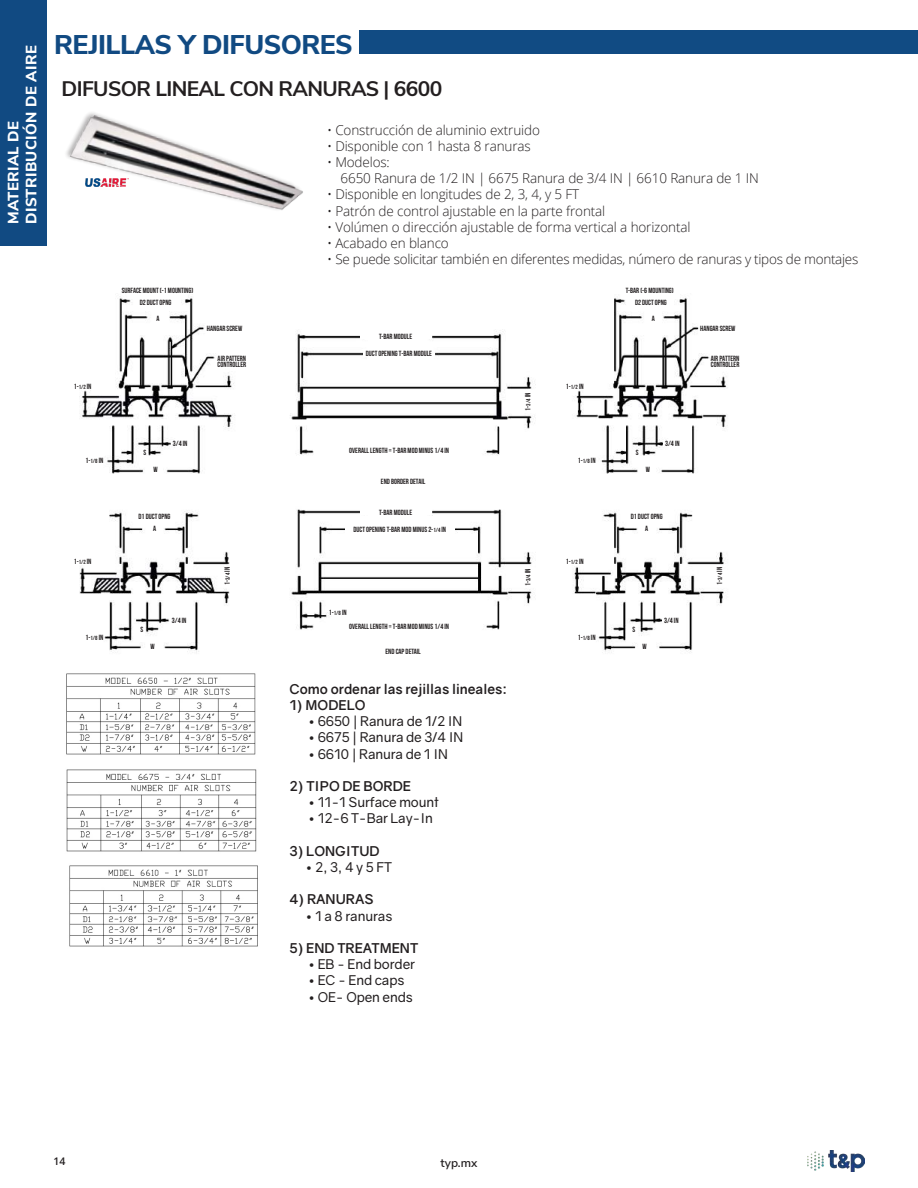
<style>
.page{position:relative;width:918px;height:1188px;background:#fff}
.page>*{position:absolute;margin:0;border:0;box-sizing:border-box;transform-origin:0 0}
.t1{font:800 27px "Nunito Sans";letter-spacing:-.02em;color:#114a82}
.t2{font:700 21px "Nunito Sans";letter-spacing:-.03em;color:#231f20}
.t3{font:800 15px/18px "Nunito Sans";letter-spacing:.02em;color:#fff}
.t4{font:300 13.5px/16.2px "Open Sans";letter-spacing:-.01em;color:#231f20}
.t5{font:13.5px "Gravity";letter-spacing:-.01em;color:#231f20}
.t6{font:700 13.5px "Gravity";color:#231f20}
.t7{font:600 12px "Nunito Sans";color:#231f20}
.t8{font:600 10.5px "Open Sans";color:#231f20}
.t9{font:7.5px/6px "Bebas Neue";color:#231f20}
.s1{font-size:6px}
</style>
<div class="page">
<img style="left:808px;top:1150px;width:57px;height:22px">
<div style="left:360px;top:30px;width:558px;height:24px;background:#114b83"></div>
<img style="left:66px;top:112px;width:237px;height:98px">
<img style="left:79px;top:296px;width:648px;height:357px">
<div style="left:360px;top:333px;width:71px;height:6px;background:#fff"></div>
<div style="left:360px;top:509px;width:71px;height:6px;background:#fff"></div>
<div style="left:139px;top:513px;width:31px;height:6px;background:#fff"></div>
<div style="left:140px;top:300px;width:32px;height:5px;background:#fff"></div>
<div style="left:207px;top:325px;width:35px;height:6px;background:#fff"></div>
<div style="left:700px;top:325px;width:36px;height:6px;background:#fff"></div>
<div style="left:218px;top:355px;width:52px;height:12px;background:#fff"></div>
<div style="left:711px;top:355px;width:52px;height:12px;background:#fff"></div>
<div style="left:635px;top:300px;width:32px;height:5px;background:#fff"></div>
<div style="left:631px;top:513px;width:32px;height:6px;background:#fff"></div>
<svg style="left:152px;top:525px;width:5px;height:6px"></svg>
<svg style="left:156px;top:315px;width:4px;height:6px"></svg>
<svg style="left:651px;top:315px;width:4px;height:6px"></svg>
<svg style="left:644px;top:525px;width:5px;height:6px"></svg>
<svg style="left:140px;top:626px;width:4px;height:6px"></svg>
<svg style="left:632px;top:626px;width:4px;height:6px"></svg>
<svg style="left:635px;top:450px;width:4px;height:5px"></svg>
<svg style="left:143px;top:450px;width:4px;height:5px"></svg>
<svg style="left:150px;top:643px;width:5px;height:6px"></svg>
<svg style="left:642px;top:643px;width:5px;height:6px"></svg>
<svg style="left:646px;top:466px;width:4px;height:6px"></svg>
<svg style="left:153px;top:466px;width:5px;height:6px"></svg>
<div style="left:525px;top:393px;width:5px;height:18px;background:#fff"></div>
<div style="left:525px;top:568px;width:5px;height:18px;background:#fff"></div>
<div style="left:329px;top:610px;width:18px;height:5px;background:#fff"></div>
<div style="left:224px;top:567px;width:6px;height:18px;background:#fff"></div>
<div style="left:716px;top:567px;width:6px;height:18px;background:#fff"></div>
<div style="left:86px;top:634px;width:17px;height:6px;background:#fff"></div>
<div style="left:578px;top:634px;width:18px;height:6px;background:#fff"></div>
<div style="left:578px;top:457px;width:18px;height:6px;background:#fff"></div>
<div style="left:86px;top:457px;width:17px;height:6px;background:#fff"></div>
<div style="left:170px;top:618px;width:18px;height:5px;background:#fff"></div>
<div style="left:662px;top:618px;width:18px;height:5px;background:#fff"></div>
<div style="left:663px;top:440px;width:18px;height:6px;background:#fff"></div>
<div style="left:171px;top:440px;width:18px;height:6px;background:#fff"></div>
<div style="left:74px;top:559px;width:18px;height:5px;background:#fff"></div>
<div style="left:74px;top:383px;width:18px;height:6px;background:#fff"></div>
<div style="left:566px;top:559px;width:18px;height:5px;background:#fff"></div>
<div style="left:566px;top:383px;width:18px;height:6px;background:#fff"></div>
<div style="left:363px;top:351px;width:72px;height:5px;background:#fff"></div>
<div style="left:345px;top:526px;width:110px;height:10px;background:#fff"></div>
<div style="left:316px;top:448px;width:166px;height:5px;background:#fff"></div>
<div style="left:316px;top:623px;width:166px;height:6px;background:#fff"></div>
<div style="left:367px;top:478px;width:72px;height:6px;background:#fff"></div>
<div style="left:367px;top:648px;width:72px;height:6px;background:#fff"></div>
<img style="left:86px;top:179px;width:42px;height:7px">
<img style="left:66px;top:673px;width:190px;height:82px">
<img style="left:66px;top:769px;width:191px;height:83px">
<img style="left:69px;top:865px;width:189px;height:82px">
<div style="left:0;top:0;width:47px;height:246px;background:#114a82"></div>
<h3 class="t3" style="left:3px;top:224px;width:180px;rotate:-90deg">MATERIAL DE<br>DISTRIBUCIÓN DE AIRE</h3>
<h1 class="t1" style="left:54px;top:25px;width:300px">REJILLAS Y DIFUSORES</h1>
<h2 class="t2" style="left:62px;top:74px;width:382px">DIFUSOR LINEAL CON RANURAS | 6600</h2>
<h3 class="t4" style="left:327px;top:121px;width:214px">• Construcción de aluminio extruido</h3>
<h3 class="t4" style="left:327px;top:137px;width:205px">• Disponible con 1 hasta 8 ranuras</h3>
<h3 class="t4" style="left:341px;top:154px;width:420px;text-indent:-14px">• Modelos:<br>6650 Ranura de 1/2 IN | 6675 Ranura de 3/4 IN | 6610 Ranura de 1 IN</h3>
<h3 class="t4" style="left:327px;top:186px;width:254px">• Disponible en longitudes de 2, 3, 4, y 5 FT</h3>
<h3 class="t4" style="left:327px;top:202px;width:280px">• Patrón de control ajustable en la parte frontal</h3>
<h3 class="t4" style="left:327px;top:218px;width:365px">• Volúmen o dirección ajustable de forma vertical a horizontal</h3>
<h3 class="t4" style="left:327px;top:235px;width:123px">• Acabado en blanco</h3>
<h3 class="t4" style="left:327px;top:251px;width:533px">• Se puede solicitar también en diferentes medidas, número de ranuras y tipos de montajes</h3>
<p class="t9" style="left:122px;top:288px;width:73px">SURFACE MOUNT (-1 MOUNTING)</p>
<p class="t9" style="left:626px;top:288px;width:50px">T-BAR (-6 MOUNTING)</p>
<p class="t9" style="left:140px;top:300px;width:33px">D2 DUCT OPNG</p>
<p class="t9" style="left:635px;top:300px;width:33px">D2 DUCT OPNG</p>
<p class="t9" style="left:156px;top:315px;width:5px">A</p>
<p class="t9" style="left:652px;top:315px;width:5px">A</p>
<p class="t9" style="left:74px;top:383px;width:19px">1-<span class="s1">1/2</span> IN</p>
<p class="t9" style="left:207px;top:325px;width:37px">HANGAR SCREW</p>
<p class="t9" style="left:700px;top:325px;width:37px">HANGAR SCREW</p>
<p class="t9" style="left:218px;top:355px;width:30px">AIR PATTERN<br>CONTROLLER</p>
<p class="t9" style="left:711px;top:355px;width:30px">AIR PATTERN<br>CONTROLLER</p>
<p class="t9" style="left:379px;top:333px;width:35px">T-BAR MODULE</p>
<p class="t9" style="left:366px;top:351px;width:68px">DUCT OPENING T-BAR MODULE</p>
<p class="t9" style="left:525px;top:411px;width:19px;rotate:-90deg">1-<span class="s1">3/4</span> IN</p>
<p class="t9" style="left:566px;top:383px;width:19px">1-<span class="s1">1/2</span> IN</p>
<p class="t9" style="left:173px;top:440px;width:16px">3/4 IN</p>
<p class="t9" style="left:665px;top:440px;width:16px">3/4 IN</p>
<p class="t9" style="left:349px;top:448px;width:101px">OVERALL LENGTH = T-BAR MOD MINUS 1/4 IN</p>
<p class="t9" style="left:144px;top:450px;width:4px">S</p>
<p class="t9" style="left:636px;top:450px;width:4px">S</p>
<p class="t9" style="left:86px;top:457px;width:19px">1-<span class="s1">1/8</span> IN</p>
<p class="t9" style="left:578px;top:457px;width:19px">1-<span class="s1">1/8</span> IN</p>
<p class="t9" style="left:154px;top:466px;width:6px">W</p>
<p class="t9" style="left:646px;top:466px;width:6px">W</p>
<p class="t9" style="left:74px;top:559px;width:19px">1-<span class="s1">1/2</span> IN</p>
<p class="t9" style="left:139px;top:513px;width:33px">D1 DUCT OPNG</p>
<p class="t9" style="left:153px;top:525px;width:5px">A</p>
<p class="t9" style="left:381px;top:478px;width:46px">END BORDER DETAIL</p>
<p class="t9" style="left:379px;top:509px;width:35px">T-BAR MODULE</p>
<p class="t9" style="left:353px;top:526px;width:94px">DUCT OPENING T-BAR MOD MINUS 2-<span class="s1">1/4</span> IN</p>
<p class="t9" style="left:566px;top:559px;width:19px">1-<span class="s1">1/2</span> IN</p>
<p class="t9" style="left:631px;top:513px;width:33px">D1 DUCT OPNG</p>
<p class="t9" style="left:645px;top:525px;width:5px">A</p>
<p class="t9" style="left:224px;top:585px;width:19px;rotate:-90deg">1-<span class="s1">3/4</span> IN</p>
<p class="t9" style="left:716px;top:585px;width:19px;rotate:-90deg">1-<span class="s1">3/4</span> IN</p>
<p class="t9" style="left:525px;top:586px;width:19px;rotate:-90deg">1-<span class="s1">3/4</span> IN</p>
<p class="t9" style="left:329px;top:610px;width:19px">1-<span class="s1">1/8</span> IN</p>
<p class="t9" style="left:172px;top:618px;width:16px">3/4 IN</p>
<p class="t9" style="left:664px;top:618px;width:16px">3/4 IN</p>
<p class="t9" style="left:349px;top:623px;width:101px">OVERALL LENGTH = T-BAR MOD MINUS 1/4 IN</p>
<p class="t9" style="left:140px;top:626px;width:4px">S</p>
<p class="t9" style="left:633px;top:626px;width:4px">S</p>
<p class="t9" style="left:86px;top:634px;width:19px">1-<span class="s1">1/8</span> IN</p>
<p class="t9" style="left:578px;top:634px;width:19px">1-<span class="s1">1/8</span> IN</p>
<p class="t9" style="left:150px;top:643px;width:6px">W</p>
<p class="t9" style="left:643px;top:643px;width:6px">W</p>
<p class="t9" style="left:385px;top:648px;width:37px">END CAP DETAIL</p>
<h3 class="t6" style="left:289px;top:680px;width:219px">Como ordenar las rejillas lineales:</h3>
<h3 class="t6" style="left:289px;top:697px;width:78px">1) MODELO</h3>
<h3 class="t5" style="left:308px;top:713px;width:156px">• 6650 | Ranura de 1/2 IN</h3>
<h3 class="t5" style="left:308px;top:729px;width:157px">• 6675 | Ranura de 3/4 IN</h3>
<h3 class="t5" style="left:308px;top:745px;width:141px">• 6610 | Ranura de 1 IN</h3>
<h3 class="t6" style="left:289px;top:778px;width:123px">2) TIPO DE BORDE</h3>
<h3 class="t5" style="left:308px;top:794px;width:132px">• 11-1 Surface mount</h3>
<h3 class="t5" style="left:308px;top:810px;width:126px">• 12-6 T-Bar Lay-In</h3>
<h3 class="t6" style="left:289px;top:842px;width:92px">3) LONGITUD</h3>
<h3 class="t5" style="left:305px;top:859px;width:88px">• 2, 3, 4 y 5 FT</h3>
<h3 class="t6" style="left:289px;top:891px;width:86px">4) RANURAS</h3>
<h3 class="t5" style="left:305px;top:907px;width:88px">• 1 a 8 ranuras</h3>
<h3 class="t6" style="left:289px;top:940px;width:130px">5) END TREATMENT</h3>
<h3 class="t5" style="left:308px;top:956px;width:109px">• EB - End border</h3>
<h3 class="t5" style="left:308px;top:972px;width:98px">• EC - End caps</h3>
<h3 class="t5" style="left:308px;top:988px;width:106px">• OE- Open ends</h3>
<h3 class="t8" style="left:53px;top:1154px;width:13px">14</h3>
<h3 class="t7" style="left:441px;top:1154px;width:38px">typ.mx</h3>
</div>
